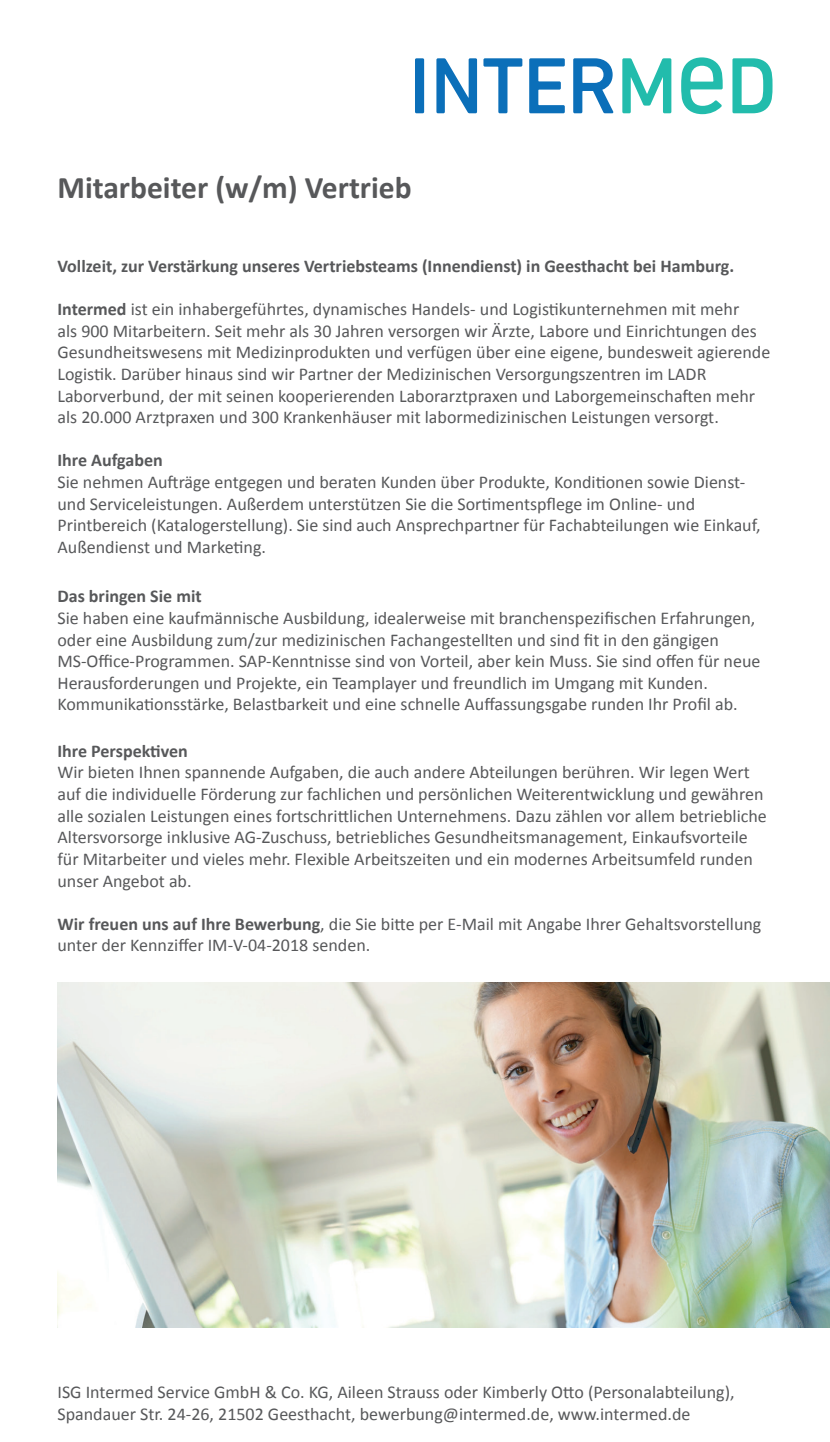
<style>
.page{position:relative;width:830px;height:1442px;background:#fff}
.page>*{position:absolute;margin:0;border:0;box-sizing:border-box;transform-origin:0 0}
.t1{font:700 31.5px "Calibri";color:#57585a}
.t2{font:18px/21.6px "Calibri";color:#57585a}
.t3{font:700 18px "Calibri";color:#57585a}
.s1{font-weight:700}
</style>
<div class="page">
<svg style="left:415px;top:58px;width:198px;height:55px"></svg>
<svg style="left:622px;top:57px;width:150px;height:57px"></svg>
<img style="left:57px;top:982px;width:772px;height:345px">
<h1 class="t1" style="left:57px;top:167px;width:355px">Mitarbeiter (w/m) Vertrieb</h1>
<p class="t3" style="left:57px;top:254px;width:678px">Vollzeit, zur Verstärkung unseres Vertriebsteams (Innendienst) in Geesthacht bei Hamburg.</p>
<p class="t2" style="left:57px;top:298px;width:714px"><span class="s1">Intermed</span> ist ein inhabergeführtes, dynamisches Handels- und Logistikunternehmen mit mehr<br>als 900 Mitarbeitern. Seit mehr als 30 Jahren versorgen wir Ärzte, Labore und Einrichtungen des Gesundheitswesens mit Medizinprodukten und verfügen über eine eigene, bundesweit agierende Logistik. Darüber hinaus sind wir Partner der Medizinischen Versorgungszentren im LADR Laborverbund, der mit seinen kooperierenden Laborarztpraxen und Laborgemeinschaften mehr als 20.000 Arztpraxen und 300 Krankenhäuser mit labormedizinischen Leistungen versorgt.</p>
<p class="t3" style="left:57px;top:449px;width:107px">Ihre Aufgaben</p>
<p class="t2" style="left:57px;top:471px;width:704px">Sie nehmen Aufträge entgegen und beraten Kunden über Produkte, Konditionen sowie Dienst&shy;und Serviceleistungen. Außerdem unterstützen Sie die Sortimentspflege im Online- und Printbereich (Katalogerstellung). Sie sind auch Ansprechpartner für Fachabteilungen wie Einkauf, Außendienst und Marketing.</p>
<p class="t3" style="left:57px;top:585px;width:146px">Das bringen Sie mit</p>
<p class="t2" style="left:57px;top:607px;width:704px">Sie haben eine kaufmännische Ausbildung, idealerweise mit branchenspezifischen Erfahrungen, oder eine Ausbildung zum/zur medizinischen Fachangestellten und sind fit in den gängigen MS-Office-Programmen. SAP-Kenntnisse sind von Vorteil, aber kein Muss. Sie sind offen für neue Herausforderungen und Projekte, ein Teamplayer und freundlich im Umgang mit Kunden.<br>Kommunikationsstärke, Belastbarkeit und eine schnelle Auffassungsgabe runden Ihr Profil ab.</p>
<p class="t3" style="left:57px;top:739px;width:132px">Ihre Perspektiven</p>
<p class="t2" style="left:57px;top:761px;width:710px">Wir bieten Ihnen spannende Aufgaben, die auch andere Abteilungen berühren. Wir legen Wert auf die individuelle Förderung zur fachlichen und persönlichen Weiterentwicklung und gewähren alle sozialen Leistungen eines fortschrittlichen Unternehmens. Dazu zählen vor allem betriebliche Altersvorsorge inklusive AG-Zuschuss, betriebliches Gesundheitsmanagement, Einkaufsvorteile für Mitarbeiter und vieles mehr. Flexible Arbeitszeiten und ein modernes Arbeitsumfeld runden unser Angebot ab.</p>
<p class="t2" style="left:57px;top:913px;width:705px"><span class="s1">Wir freuen uns auf Ihre Bewerbung</span>, die Sie bitte per E-Mail mit Angabe Ihrer Gehaltsvorstellung unter der Kennziffer IM-V-04-2018 senden.</p>
<p class="t2" style="left:57px;top:1381px;width:678px">ISG Intermed Service GmbH &amp; Co. KG, Aileen Strauss oder Kimberly Otto (Personalabteilung),<br>Spandauer Str. 24-26, 21502 Geesthacht, bewerbung@intermed.de, www.intermed.de</p>
</div>
